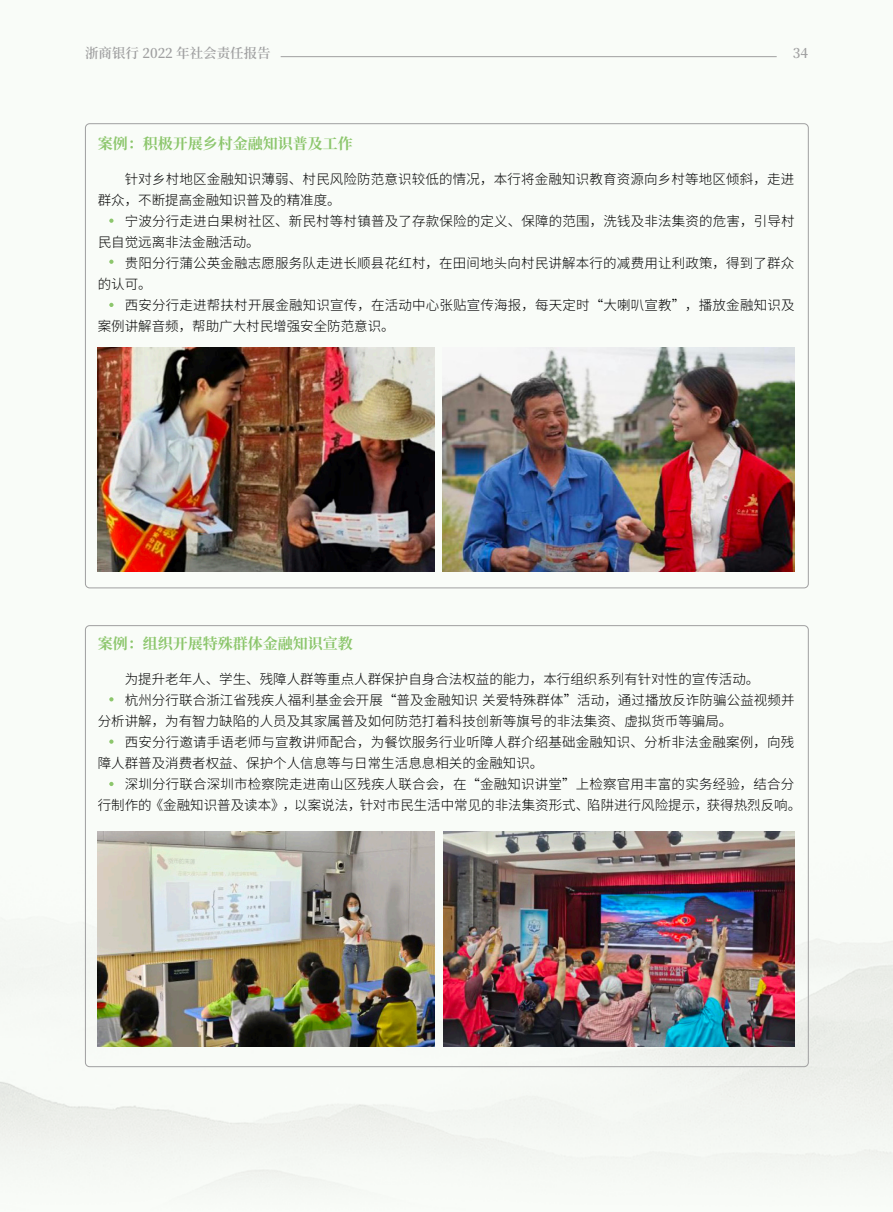
<style>
.page{position:relative;width:893px;height:1212px;background:#f9fcf8}
.page>*{position:absolute;margin:0;border:0;box-sizing:border-box;transform-origin:0 0}
.三级-三章{font:700 15px "Source Han Serif CN";color:#8cc66c}
.正文{font:300 13.5px/21px "Source Han Sans CN";letter-spacing:.015em;color:#000}
.t1{font:600 13.5px "Source Han Serif CN";color:#9f9fa0}
</style>
<div class="page">
<hr style="left:281px;top:56px;width:496px;height:1px;background:#9f9fa0">
<img style="left:98px;top:831px;width:336px;height:215px">
<img style="left:443px;top:831px;width:351px;height:215px">
<img style="left:98px;top:347px;width:336px;height:225px">
<img style="left:442px;top:347px;width:352px;height:225px">
<svg style="left:109px;top:219px;width:5px;height:4px"></svg>
<svg style="left:109px;top:260px;width:5px;height:4px"></svg>
<svg style="left:109px;top:697px;width:5px;height:4px"></svg>
<svg style="left:109px;top:739px;width:5px;height:5px"></svg>
<svg style="left:109px;top:782px;width:5px;height:4px"></svg>
<svg style="left:109px;top:303px;width:5px;height:4px"></svg>
<p class="t1" style="left:85px;top:46px;width:187px">浙商银行 2022 年社会责任报告</p>
<p class="t1" style="left:793px;top:46px;width:17px">34</p>
<p class="三级-三章" style="left:98px;top:135px;width:257px">案例：积极开展乡村金融知识普及工作</p>
<p class="正文" style="left:98px;top:168px;width:698px;text-indent:27px">针对乡村地区金融知识薄弱、村民风险防范意识较低的情况，本行将金融知识教育资源向乡村等地区倾斜，走进群众，不断提高金融知识普及的精准度。</p>
<p class="正文" style="left:98px;top:210px;width:698px;text-indent:27px">宁波分行走进白果树社区、新民村等村镇普及了存款保险的定义、保障的范围，洗钱及非法集资的危害，引导村民自觉远离非法金融活动。</p>
<p class="正文" style="left:98px;top:252px;width:698px;text-indent:27px">贵阳分行蒲公英金融志愿服务队走进长顺县花红村，在田间地头向村民讲解本行的减费用让利政策，得到了群众的认可。</p>
<p class="正文" style="left:98px;top:294px;width:698px;text-indent:27px">西安分行走进帮扶村开展金融知识宣传，在活动中心张贴宣传海报，每天定时“大喇叭宣教”，播放金融知识及案例讲解音频，帮助广大村民增强安全防范意识。</p>
<p class="三级-三章" style="left:98px;top:635px;width:257px">案例：组织开展特殊群体金融知识宣教</p>
<p class="正文" style="left:125px;top:669px;width:636px">为提升老年人、学生、残障人群等重点人群保护自身合法权益的能力，本行组织系列有针对性的宣传活动。</p>
<p class="正文" style="left:98px;top:690px;width:698px;text-indent:27px">杭州分行联合浙江省残疾人福利基金会开展“普及金融知识 关爱特殊群体”活动，通过播放反诈防骗公益视频并分析讲解，为有智力缺陷的人员及其家属普及如何防范打着科技创新等旗号的非法集资、虚拟货币等骗局。</p>
<p class="正文" style="left:98px;top:732px;width:698px;text-indent:27px">西安分行邀请手语老师与宣教讲师配合，为餐饮服务行业听障人群介绍基础金融知识、分析非法金融案例，向残障人群普及消费者权益、保护个人信息等与日常生活息息相关的金融知识。</p>
<p class="正文" style="left:98px;top:774px;width:705px;text-indent:27px">深圳分行联合深圳市检察院走进南山区残疾人联合会，在“金融知识讲堂”上检察官用丰富的实务经验，结合分行制作的《金融知识普及读本》，以案说法，针对市民生活中常见的非法集资形式、陷阱进行风险提示，获得热烈反响。</p>
</div>
